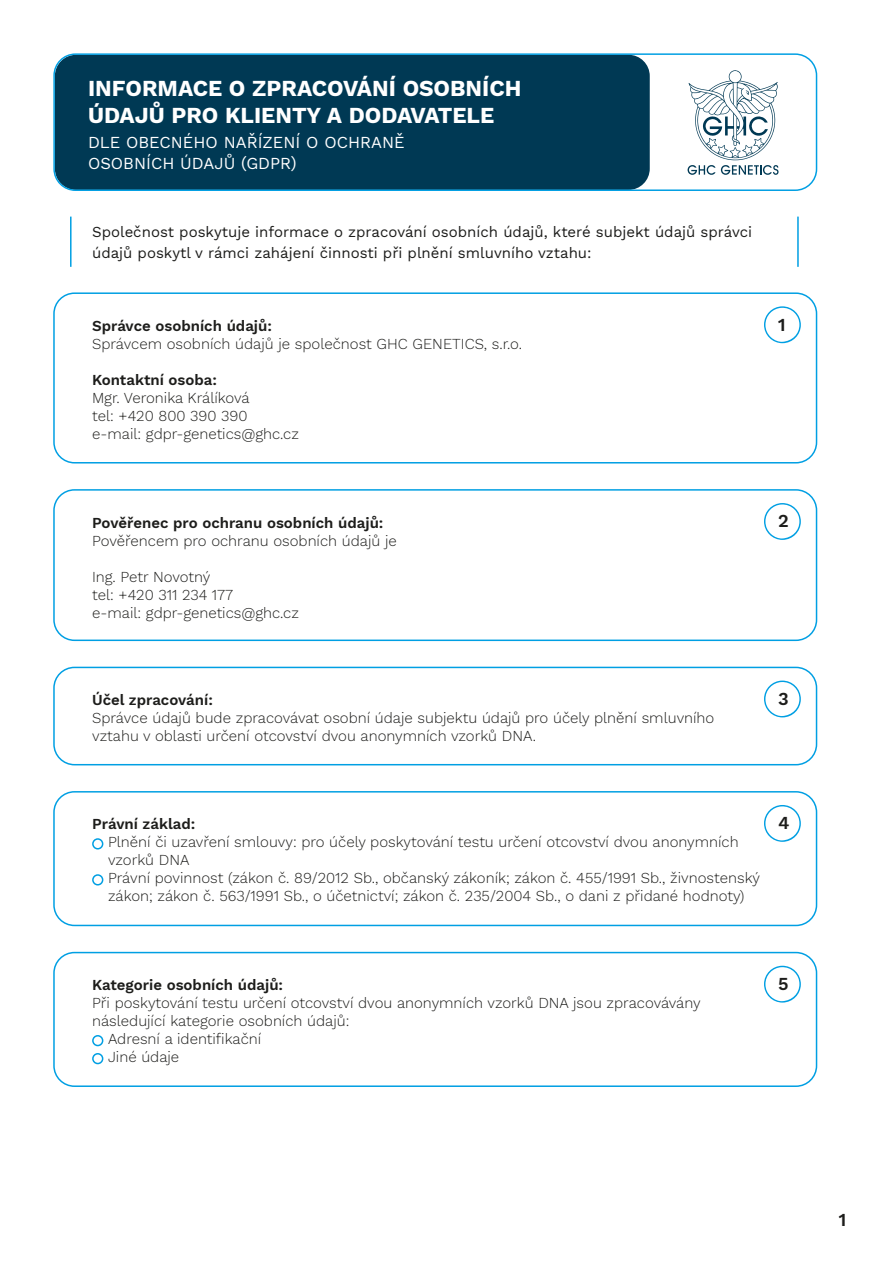
<style>
.page{position:relative;width:893px;height:1263px;background:#fff}
.page>*{position:absolute;margin:0;border:0;box-sizing:border-box;transform-origin:0 0}
.t1{font:22.5px/27px "Work Sans";color:#fff}
.t2{font:18px "Work Sans";color:#1d1d1b}
.t3{font:16.5px/21px "Work Sans";color:#fff}
.t4{font:300 15px/18px "Work Sans";color:#1d1d1b}
.t5{font:15px/21px "Work Sans";color:#1d1d1b}
</style>
<div class="page">
<div style="left:55px;top:55px;width:595px;height:135px;background:#003954;border-radius:21px"></div>
<svg style="left:688px;top:70px;width:90px;height:105px"></svg>
<div style="left:53px;top:292px;width:764px;height:171px;border:2px solid #009fe3;border-radius:21px"></div>
<div style="left:53px;top:489px;width:764px;height:152px;border:2px solid #009fe3;border-radius:21px"></div>
<div style="left:53px;top:667px;width:764px;height:98px;border:2px solid #009fe3;border-radius:21px"></div>
<div style="left:53px;top:791px;width:764px;height:135px;border:2px solid #009fe3;border-radius:21px"></div>
<div style="left:53px;top:952px;width:764px;height:135px;border:2px solid #009fe3;border-radius:21px"></div>
<svg style="left:764px;top:306px;width:37px;height:37px"></svg>
<svg style="left:764px;top:503px;width:37px;height:37px"></svg>
<svg style="left:764px;top:680px;width:37px;height:37px"></svg>
<svg style="left:764px;top:805px;width:37px;height:37px"></svg>
<svg style="left:764px;top:965px;width:37px;height:38px"></svg>
<div style="left:53px;top:53px;width:764px;height:138px;border:2px solid #009fe3;border-radius:21px"></div>
<hr style="left:70px;top:217px;width:2px;height:50px;background:#009fe3">
<hr style="left:797px;top:217px;width:2px;height:50px;background:#009fe3">
<div style="left:92px;top:1035px;width:11px;height:11px;border:2px solid #009fe3;border-radius:50%"></div>
<div style="left:92px;top:1053px;width:11px;height:11px;border:2px solid #009fe3;border-radius:50%"></div>
<div style="left:92px;top:838px;width:11px;height:11px;border:2px solid #009fe3;border-radius:50%"></div>
<div style="left:92px;top:874px;width:11px;height:11px;border:2px solid #009fe3;border-radius:50%"></div>
<h1 class="t1" style="left:88px;top:74px;width:435px">INFORMACE O ZPRACOVÁNÍ OSOBNÍCH<br>ÚDAJŮ PRO KLIENTY A DODAVATELE</h1>
<p class="t3" style="left:88px;top:131px;width:318px">DLE OBECNÉHO NAŘÍZENÍ O OCHRANĚ<br>OSOBNÍCH ÚDAJŮ (GDPR)</p>
<p class="t5" style="left:92px;top:221px;width:662px">Společnost poskytuje informace o zpracování osobních údajů, které subjekt údajů správci údajů poskytl v rámci zahájení činnosti při plnění smluvního vztahu:</p>
<p class="t5" style="left:92px;top:315px;width:181px">Správce osobních údajů:</p>
<p class="t4" style="left:92px;top:334px;width:431px">Správcem osobních údajů je společnost GHC GENETICS, s.r.o.</p>
<p class="t5" style="left:92px;top:369px;width:126px">Kontaktní osoba:</p>
<p class="t4" style="left:92px;top:388px;width:208px">Mgr. Veronika Králíková<br>tel: +420 800 390 390 e-mail: gdpr-genetics@ghc.cz</p>
<p class="t2" style="left:778px;top:311px;width:9px">1</p>
<p class="t5" style="left:92px;top:511px;width:293px">Pověřenec pro ochranu osobních údajů:</p>
<p class="t4" style="left:92px;top:531px;width:306px">Pověřencem pro ochranu osobních údajů je</p>
<p class="t4" style="left:92px;top:567px;width:208px">Ing. Petr Novotný<br>tel: +420 311 234 177<br>e-mail: gdpr-genetics@ghc.cz</p>
<p class="t5" style="left:92px;top:689px;width:122px">Účel zpracování:</p>
<p class="t4" style="left:92px;top:708px;width:624px">Správce údajů bude zpracovávat osobní údaje subjektu údajů pro účely plnění smluvního vztahu v oblasti určení otcovství dvou anonymních vzorků DNA.</p>
<p class="t2" style="left:778px;top:508px;width:12px">2</p>
<p class="t2" style="left:778px;top:685px;width:12px">3</p>
<p class="t5" style="left:92px;top:813px;width:105px">Právní základ:</p>
<p class="t4" style="left:108px;top:833px;width:654px">Plnění či uzavření smlouvy: pro účely poskytování testu určení otcovství dvou anonymních vzorků DNA<br>Právní povinnost (zákon č. 89/2012 Sb., občanský zákoník; zákon č. 455/1991 Sb., živnostenský zákon; zákon č. 563/1991 Sb., o účetnictví; zákon č. 235/2004 Sb., o dani z přidané hodnoty)</p>
<p class="t2" style="left:778px;top:809px;width:13px">4</p>
<p class="t5" style="left:92px;top:974px;width:192px">Kategorie osobních údajů:</p>
<p class="t4" style="left:92px;top:993px;width:610px">Při poskytování testu určení otcovství dvou anonymních vzorků DNA jsou zpracovávány</p>
<p class="t4" style="left:92px;top:1011px;width:259px">následující kategorie osobních údajů:</p>
<p class="t4" style="left:108px;top:1029px;width:155px">Adresní a identifikační</p>
<p class="t4" style="left:108px;top:1047px;width:73px">Jiné údaje</p>
<p class="t2" style="left:778px;top:970px;width:12px">5</p>
<p class="t2" style="left:839px;top:1206px;width:9px">1</p>
</div>
